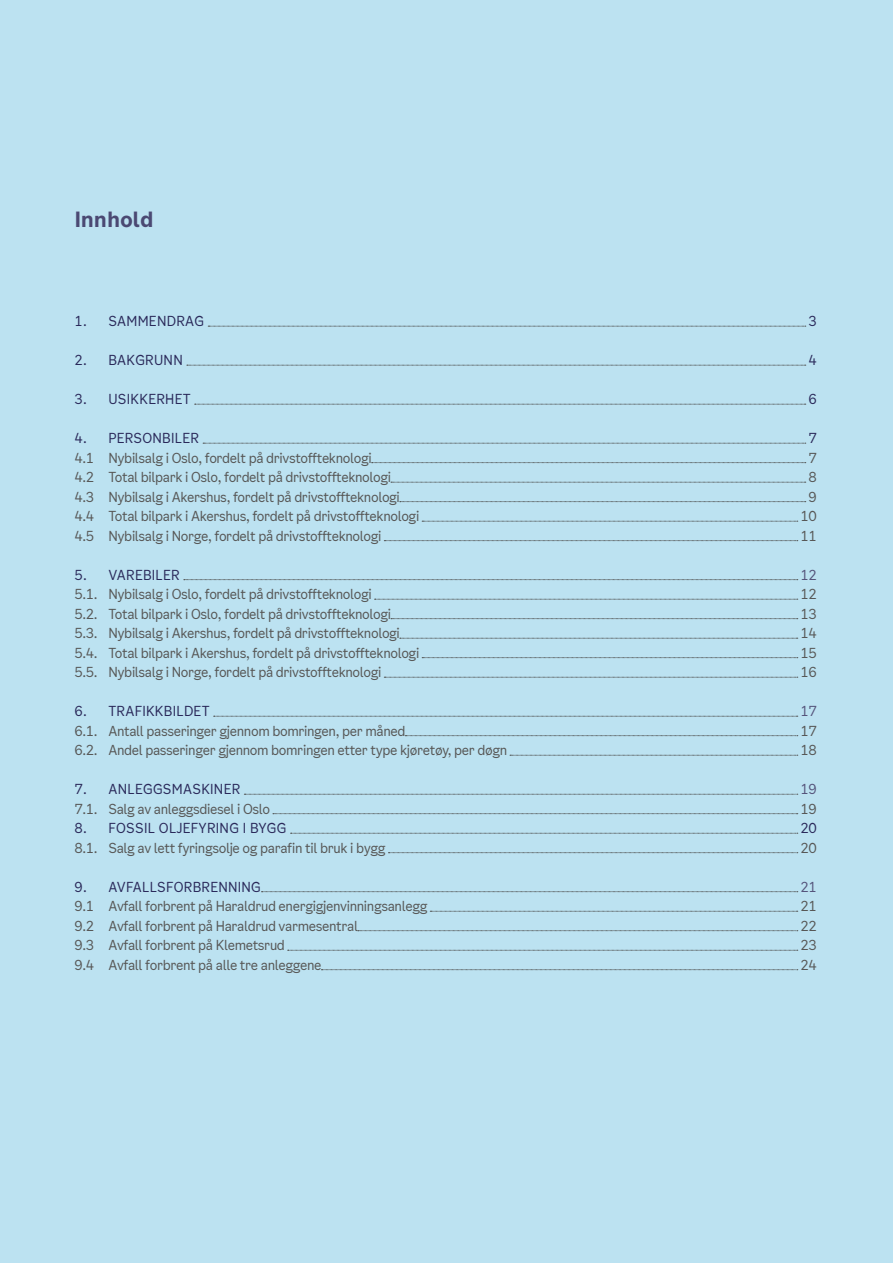
<style>
.page{position:relative;width:893px;height:1263px;background:#bce2f1}
.page>*{position:absolute;margin:0;border:0;box-sizing:border-box;transform-origin:0 0}
.Tittel_over{font:700 21px "Oslo Sans Office";letter-spacing:-.02em;color:#4b4973}
.Brød_innr{font:13.5px "Oslo Sans Office";letter-spacing:-.03em;color:#575756}
.Brød_innr-2{font:13.5px "Oslo Sans Office";letter-spacing:.02em;color:#2a295a}
.Brød_innr-3{font:13.5px "Oslo Sans Office";letter-spacing:-.03em;color:#55547b}
</style>
<div class="page">
<svg style="left:208px;top:326px;width:598px;height:1px"></svg>
<svg style="left:187px;top:365px;width:619px;height:1px"></svg>
<svg style="left:195px;top:404px;width:611px;height:1px"></svg>
<svg style="left:203px;top:443px;width:603px;height:1px"></svg>
<svg style="left:372px;top:462px;width:434px;height:1px"></svg>
<svg style="left:391px;top:482px;width:415px;height:1px"></svg>
<svg style="left:400px;top:501px;width:406px;height:1px"></svg>
<svg style="left:422px;top:521px;width:376px;height:1px"></svg>
<svg style="left:384px;top:540px;width:414px;height:1px"></svg>
<svg style="left:184px;top:579px;width:614px;height:1px"></svg>
<svg style="left:375px;top:599px;width:423px;height:1px"></svg>
<svg style="left:391px;top:618px;width:407px;height:1px"></svg>
<svg style="left:400px;top:638px;width:398px;height:1px"></svg>
<svg style="left:422px;top:657px;width:376px;height:1px"></svg>
<svg style="left:384px;top:677px;width:414px;height:1px"></svg>
<svg style="left:214px;top:716px;width:584px;height:1px"></svg>
<svg style="left:405px;top:735px;width:393px;height:1px"></svg>
<svg style="left:510px;top:755px;width:288px;height:1px"></svg>
<svg style="left:244px;top:794px;width:554px;height:1px"></svg>
<svg style="left:273px;top:813px;width:525px;height:1px"></svg>
<svg style="left:291px;top:833px;width:507px;height:1px"></svg>
<svg style="left:388px;top:852px;width:410px;height:1px"></svg>
<svg style="left:261px;top:891px;width:537px;height:1px"></svg>
<svg style="left:430px;top:911px;width:368px;height:1px"></svg>
<svg style="left:358px;top:930px;width:440px;height:1px"></svg>
<svg style="left:288px;top:950px;width:510px;height:1px"></svg>
<svg style="left:321px;top:969px;width:477px;height:1px"></svg>
<p class="Tittel_over" style="left:74px;top:205px;width:81px">Innhold</p>
<p class="Brød_innr-2" style="left:74px;top:312px;width:131px">1. SAMMENDRAG</p>
<p class="Brød_innr-2" style="left:809px;top:312px;width:10px">3</p>
<p class="Brød_innr-2" style="left:74px;top:351px;width:110px">2. BAKGRUNN</p>
<p class="Brød_innr-2" style="left:809px;top:351px;width:10px">4</p>
<p class="Brød_innr-2" style="left:74px;top:390px;width:118px">3. USIKKERHET</p>
<p class="Brød_innr-2" style="left:809px;top:390px;width:10px">6</p>
<p class="Brød_innr-2" style="left:74px;top:429px;width:126px">4. PERSONBILER</p>
<p class="Brød_innr-2" style="left:809px;top:429px;width:10px">7</p>
<p class="Brød_innr" style="left:74px;top:449px;width:299px">4.1 Nybilsalg i Oslo, fordelt på drivstoffteknologi</p>
<p class="Brød_innr" style="left:809px;top:449px;width:10px">7</p>
<p class="Brød_innr" style="left:74px;top:468px;width:318px">4.2 Total bilpark i Oslo, fordelt på drivstoffteknologi</p>
<p class="Brød_innr" style="left:809px;top:468px;width:10px">8</p>
<p class="Brød_innr" style="left:74px;top:488px;width:327px">4.3 Nybilsalg i Akershus, fordelt på drivstoffteknologi</p>
<p class="Brød_innr" style="left:809px;top:488px;width:10px">9</p>
<p class="Brød_innr" style="left:74px;top:507px;width:346px">4.4 Total bilpark i Akershus, fordelt på drivstoffteknologi</p>
<p class="Brød_innr" style="left:801px;top:507px;width:18px">10</p>
<p class="Brød_innr" style="left:74px;top:527px;width:309px">4.5 Nybilsalg i Norge, fordelt på drivstoffteknologi</p>
<p class="Brød_innr" style="left:801px;top:527px;width:18px">11</p>
<p class="Brød_innr-2" style="left:74px;top:566px;width:107px">5. VAREBILER</p>
<p class="Brød_innr-3" style="left:801px;top:566px;width:18px">12</p>
<p class="Brød_innr" style="left:74px;top:585px;width:299px">5.1. Nybilsalg i Oslo, fordelt på drivstoffteknologi</p>
<p class="Brød_innr" style="left:801px;top:585px;width:18px">12</p>
<p class="Brød_innr" style="left:74px;top:605px;width:318px">5.2. Total bilpark i Oslo, fordelt på drivstoffteknologi</p>
<p class="Brød_innr" style="left:801px;top:605px;width:18px">13</p>
<p class="Brød_innr" style="left:74px;top:624px;width:327px">5.3. Nybilsalg i Akershus, fordelt på drivstoffteknologi</p>
<p class="Brød_innr" style="left:801px;top:624px;width:18px">14</p>
<p class="Brød_innr" style="left:74px;top:644px;width:346px">5.4. Total bilpark i Akershus, fordelt på drivstoffteknologi</p>
<p class="Brød_innr" style="left:801px;top:644px;width:18px">15</p>
<p class="Brød_innr" style="left:74px;top:663px;width:309px">5.5. Nybilsalg i Norge, fordelt på drivstoffteknologi</p>
<p class="Brød_innr" style="left:801px;top:663px;width:18px">16</p>
<p class="Brød_innr-2" style="left:74px;top:702px;width:137px">6. TRAFIKKBILDET</p>
<p class="Brød_innr-3" style="left:801px;top:702px;width:18px">17</p>
<p class="Brød_innr" style="left:74px;top:722px;width:333px">6.1. Antall passeringer gjennom bomringen, per måned</p>
<p class="Brød_innr" style="left:801px;top:722px;width:18px">17</p>
<p class="Brød_innr" style="left:74px;top:741px;width:434px">6.2. Andel passeringer gjennom bomringen etter type kjøretøy, per døgn</p>
<p class="Brød_innr" style="left:801px;top:741px;width:18px">18</p>
<p class="Brød_innr-2" style="left:74px;top:780px;width:167px">7. ANLEGGSMASKINER</p>
<p class="Brød_innr-3" style="left:801px;top:780px;width:18px">19</p>
<p class="Brød_innr" style="left:74px;top:800px;width:197px">7.1. Salg av anleggsdiesel i Oslo</p>
<p class="Brød_innr" style="left:801px;top:800px;width:18px">19</p>
<p class="Brød_innr-2" style="left:74px;top:819px;width:214px">8. FOSSIL OLJEFYRING I BYGG</p>
<p class="Brød_innr-2" style="left:801px;top:819px;width:18px">20</p>
<p class="Brød_innr" style="left:74px;top:839px;width:313px">8.1. Salg av lett fyringsolje og parafin til bruk i bygg</p>
<p class="Brød_innr" style="left:801px;top:839px;width:18px">20</p>
<p class="Brød_innr-2" style="left:74px;top:878px;width:188px">9. AVFALLSFORBRENNING</p>
<p class="Brød_innr-3" style="left:801px;top:878px;width:18px">21</p>
<p class="Brød_innr" style="left:74px;top:897px;width:355px">9.1 Avfall forbrent på Haraldrud energigjenvinningsanlegg</p>
<p class="Brød_innr" style="left:801px;top:897px;width:18px">21</p>
<p class="Brød_innr" style="left:74px;top:917px;width:285px">9.2 Avfall forbrent på Haraldrud varmesentral</p>
<p class="Brød_innr" style="left:801px;top:917px;width:18px">22</p>
<p class="Brød_innr" style="left:74px;top:936px;width:212px">9.3 Avfall forbrent på Klemetsrud</p>
<p class="Brød_innr" style="left:801px;top:936px;width:18px">23</p>
<p class="Brød_innr" style="left:74px;top:956px;width:249px">9.4 Avfall forbrent på alle tre anleggene</p>
<p class="Brød_innr" style="left:801px;top:956px;width:18px">24</p>
</div>
